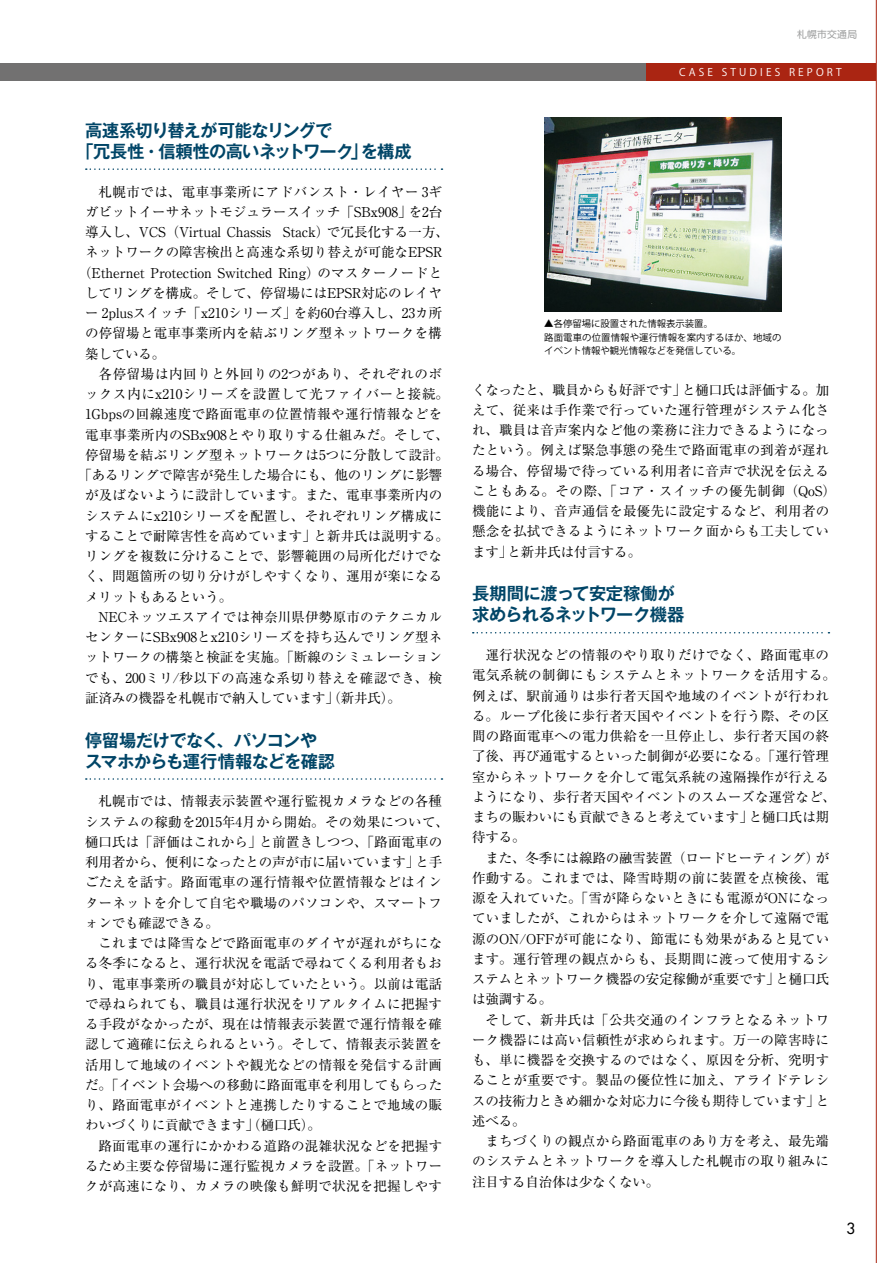
<style>
.page{position:relative;width:893px;height:1263px;background:#fff}
.page>*{position:absolute;margin:0;border:0;box-sizing:border-box;transform-origin:0 0}
.t1{font:700 17.25px/21px "Gothic MB101 Pro De";letter-spacing:-.03em;color:#004567}
.t2{font:15px "Futura";color:#000}
.t3{font:13.5px/20.2px "Ryumin Pro";letter-spacing:.02em;color:#000;text-align:justify}
.t4{font:13.5px "Ryumin Pro";letter-spacing:-.005em;color:#000}
.t5{font:13.5px "Ryumin Pro";letter-spacing:-.01em;color:#000}
.t6{font:13.5px "Ryumin Pro";color:#000}
.t7{font:13.5px "Ryumin Pro";letter-spacing:.045em;color:#000}
.t8{font:10.5px "Koz Go Pr 6 N";letter-spacing:.3em;color:#fff}
.t9{font:9.75px "UD Shin Go NT Pr 6 N";letter-spacing:.035em;color:#9fa0a0}
.t10{font:9.3px/13.5px "Koz Go Pr 6 N";color:#000}
</style>
<div class="page">
<div style="left:0;top:64px;width:646px;height:17px;background:#727171"></div>
<div style="left:646px;top:64px;width:230px;height:17px;background:#aa2512"></div>
<hr style="left:876px;top:0;width:1px;height:1263px;background:#aa2512">
<svg style="left:86px;top:168px;width:356px;height:2px"></svg>
<svg style="left:86px;top:778px;width:356px;height:2px"></svg>
<svg style="left:473px;top:632px;width:356px;height:1px"></svg>
<img style="left:544px;top:117px;width:237px;height:195px">
<p class="t1" style="left:85px;top:118px;width:328px">高速系切り替えが可能なリングで<br>｢冗長性・信頼性の高いネットワーク｣を構成</p>
<p class="t3" style="left:99px;top:180px;width:345px">札幌市では、電車事業所にアドバンスト・レイヤー 3ギ</p>
<p class="t4" style="left:85px;top:201px;width:359px">ガビットイーサネットモジュラースイッチ｢SBx908｣を2台</p>
<p class="t5" style="left:85px;top:221px;width:365px">導入し、VCS（Virtual Chassis Stack）で冗長化する一方、</p>
<p class="t4" style="left:85px;top:242px;width:359px">ネットワークの障害検出と高速な系切り替えが可能なEPSR</p>
<p class="t5" style="left:78px;top:262px;width:365px">（Ethernet Protection Switched Ring）のマスターノードと</p>
<p class="t4" style="left:85px;top:282px;width:359px">してリングを構成。そして、停留場にはEPSR対応のレイヤ</p>
<p class="t4" style="left:85px;top:302px;width:359px">ー 2plusスイッチ「x210シリーズ」を約60台導入し、23カ所</p>
<p class="t3" style="left:85px;top:322px;width:359px">の停留場と電車事業所内を結ぶリング型ネットワークを構</p>
<p class="t3" style="left:85px;top:342px;width:82px">築している。</p>
<p class="t7" style="left:99px;top:363px;width:345px">各停留場は内回りと外回りの2つがあり、それぞれのボ</p>
<p class="t7" style="left:85px;top:383px;width:365px">ックス内にx210シリーズを設置して光ファイバーと接続。</p>
<p class="t3" style="left:85px;top:403px;width:359px">1Gbpsの回線速度で路面電車の位置情報や運行情報などを</p>
<p class="t3" style="left:85px;top:423px;width:365px">電車事業所内のSBx908とやり取りする仕組みだ。そして、</p>
<p class="t3" style="left:85px;top:444px;width:365px">停留場を結ぶリング型ネットワークは5つに分散して設計。</p>
<p class="t6" style="left:85px;top:464px;width:359px">｢あるリングで障害が発生した場合にも、他のリングに影響</p>
<p class="t3" style="left:85px;top:484px;width:359px">が及ばないように設計しています。また、電車事業所内の</p>
<p class="t3" style="left:85px;top:504px;width:359px">システムにx210シリーズを配置し、それぞれリング構成に</p>
<p class="t3" style="left:85px;top:525px;width:366px">することで耐障害性を高めています｣と新井氏は説明する。</p>
<p class="t3" style="left:85px;top:545px;width:359px">リングを複数に分けることで、影響範囲の局所化だけでな</p>
<p class="t3" style="left:85px;top:565px;width:359px">く、問題箇所の切り分けがしやすくなり、運用が楽になる</p>
<p class="t5" style="left:85px;top:586px;width:149px">メリットもあるという。</p>
<p class="t3" style="left:99px;top:606px;width:345px">NECネッツエスアイでは神奈川県伊勢原市のテクニカル</p>
<p class="t3" style="left:85px;top:626px;width:359px">センターにSBx908とx210シリーズを持ち込んでリング型ネ</p>
<p class="t6" style="left:85px;top:647px;width:359px">ットワークの構築と検証を実施。｢断線のシミュレーション</p>
<p class="t3" style="left:85px;top:666px;width:359px">でも、200ミリ/秒以下の高速な系切り替えを確認でき、検</p>
<p class="t5" style="left:85px;top:687px;width:318px">証済みの機器を札幌市で納入しています｣（新井氏）。</p>
<p class="t1" style="left:85px;top:727px;width:252px">停留場だけでなく、パソコンやスマホからも運行情報などを確認</p>
<p class="t3" style="left:85px;top:790px;width:365px;text-align:left;text-indent:14px">札幌市では、情報表示装置や運行監視カメラなどの各種システムの稼動を2015年4月から開始。その効果について、樋口氏は「評価はこれから」と前置きしつつ、｢路面電車の利用者から、便利になったとの声が市に届いています｣と手ごたえを話す。路面電車の運行情報や位置情報などはインターネットを介して自宅や職場のパソコンや、スマートフォンでも確認できる。</p>
<p class="t3" style="left:85px;top:932px;width:359px;text-indent:14px">これまでは降雪などで路面電車のダイヤが遅れがちになる冬季になると、運行状況を電話で尋ねてくる利用者もおり、電車事業所の職員が対応していたという。以前は電話で尋ねられても、職員は運行状況をリアルタイムに把握する手段がなかったが、現在は情報表示装置で運行情報を確認して適確に伝えられるという。そして、情報表示装置を活用して地域のイベントや観光などの情報を発信する計画だ。「イベント会場への移動に路面電車を利用してもらったり、路面電車がイベントと連携したりすることで地域の賑わいづくりに貢献できます」（樋口氏）。</p>
<p class="t3" style="left:85px;top:1134px;width:359px;text-indent:14px">路面電車の運行にかかわる道路の混雑状況などを把握するため主要な停留場に運行監視カメラを設置。「ネットワークが高速になり、カメラの映像も鮮明で状況を把握しやす</p>
<p class="t9" style="left:797px;top:26px;width:62px">札幌市交通局</p>
<p class="t8" style="left:679px;top:67px;width:164px">CASE STUDIES REPORT</p>
<p class="t10" style="left:544px;top:317px;width:239px">▲各停留場に設置された情報表示装置。<br>路面電車の位置情報や運行情報を案内するほか、地域のイベント情報や観光情報などを発信している。</p>
<p class="t3" style="left:472px;top:378px;width:366px;text-align:left">くなったと、職員からも好評です」と樋口氏は評価する。加えて、従来は手作業で行っていた運行管理がシステム化され、職員は音声案内など他の業務に注力できるようになったという。例えば緊急事態の発生で路面電車の到着が遅れる場合、停留場で待っている利用者に音声で状況を伝えることもある。その際、「コア・スイッチの優先制御（QoS）機能により、音声通信を最優先に設定するなど、利用者の懸念を払拭できるようにネットワーク面からも工夫しています｣と新井氏は付言する。</p>
<p class="t1" style="left:472px;top:581px;width:214px">長期間に渡って安定稼働が求められるネットワーク機器</p>
<p class="t3" style="left:472px;top:644px;width:365px;text-align:left;text-indent:14px">運行状況などの情報のやり取りだけでなく、路面電車の電気系統の制御にもシステムとネットワークを活用する。例えば、駅前通りは歩行者天国や地域のイベントが行われる。ループ化後に歩行者天国やイベントを行う際、その区間の路面電車への電力供給を一旦停止し、歩行者天国の終了後、再び通電するといった制御が必要になる。｢運行管理室からネットワークを介して電気系統の遠隔操作が行えるようになり、歩行者天国やイベントのスムーズな運営など、まちの賑わいにも貢献できると考えています｣と樋口氏は期待する。</p>
<p class="t3" style="left:472px;top:846px;width:359px;text-indent:14px">また、冬季には線路の融雪装置（ロードヒーティング）が作動する。これまでは、降雪時期の前に装置を点検後、電源を入れていた。｢雪が降らないときにも電源がONになっていましたが、これからはネットワークを介して遠隔で電源のON/OFFが可能になり、節電にも効果があると見ています。運行管理の観点からも、長期間に渡って使用するシステムとネットワーク機器の安定稼働が重要です｣と樋口氏は強調する。</p>
<p class="t3" style="left:472px;top:1008px;width:359px;text-indent:14px">そして、新井氏は｢公共交通のインフラとなるネットワーク機器には高い信頼性が求められます。万一の障害時にも、単に機器を交換するのではなく、原因を分析、究明することが重要です。製品の優位性に加え、アライドテレシスの技術力ときめ細かな対応力に今後も期待しています｣と述べる。</p>
<p class="t3" style="left:472px;top:1130px;width:359px;text-indent:14px">まちづくりの観点から路面電車のあり方を考え、最先端のシステムとネットワークを導入した札幌市の取り組みに注目する自治体は少なくない。</p>
<p class="t2" style="left:846px;top:1218px;width:10px">3</p>
</div>
